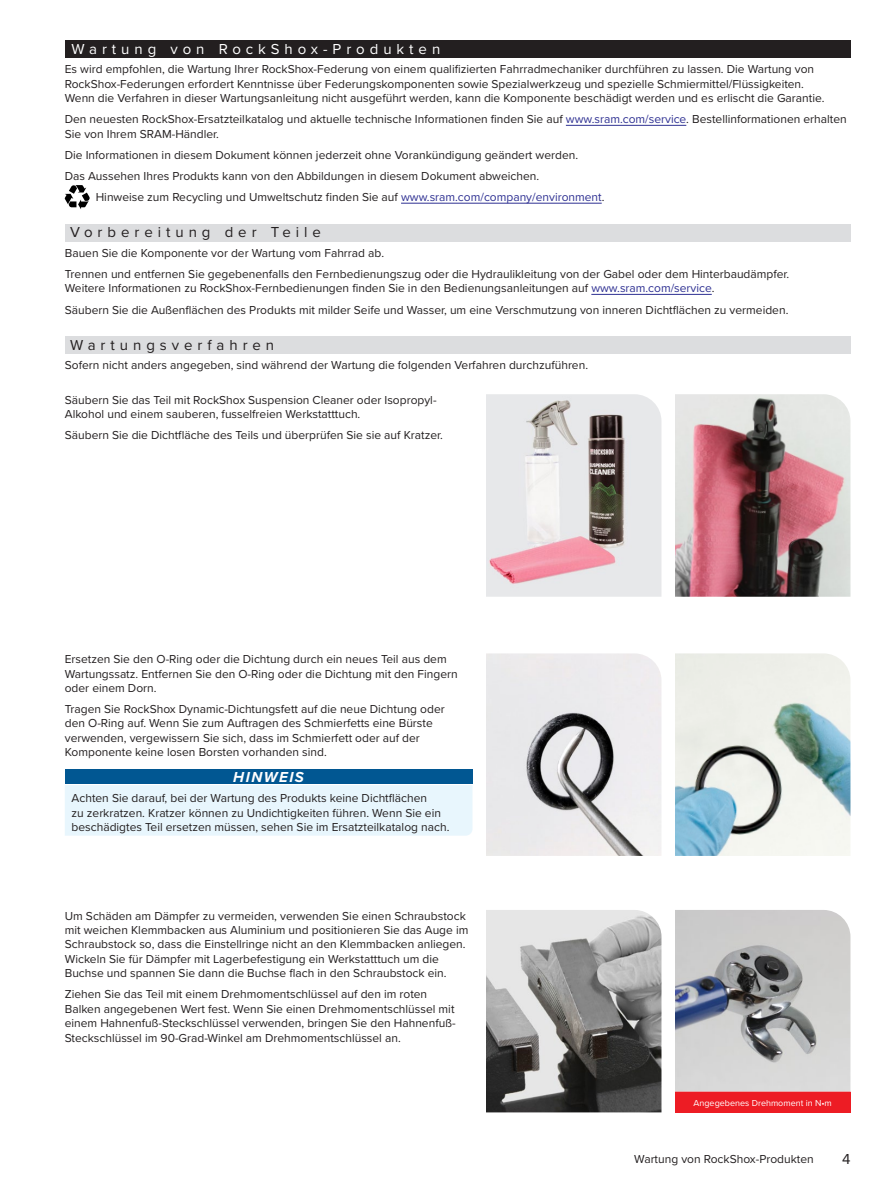
<style>
.page{position:relative;width:891px;height:1188px;background:#fff}
.page>*{position:absolute;margin:0;border:0;box-sizing:border-box;transform-origin:0 0}
.Section_Title_-_Grey__TOC_Level_2{font:15px "Proxima Nova";letter-spacing:.33em;color:#231f20}
.Section_Title_-_Black__TOC_Level_1{font:15px "Proxima Nova";letter-spacing:.33em;color:#fff}
.Signal_Word_no_left_indent-_NOTICE{font:italic 700 15px "Proxima Nova";letter-spacing:.1em;color:#fff}
.Normal_Text_-_Full_Width{font:12px/14.4px "Proxima Nova";color:#231f20}
.Normal_Text_-_Right_Indent_3_5{font:12px/14.4px "Proxima Nova";color:#231f20}
.Signal_Word_Text_-_NOTICE_Blue_Shaded_no{font:12px/14.4px "Proxima Nova";color:#231f20}
.Picture_Caption_center{font:9px "Proxima Nova";color:#fff}
.s1{color:#2e3092}
</style>
<div class="page">
<div style="left:65px;top:40px;width:785px;height:18px;background:#231f20"></div>
<hr style="left:566px;top:125px;width:120px;height:1px;background:#2e3092">
<hr style="left:401px;top:203px;width:201px;height:1px;background:#2e3092">
<div style="left:65px;top:224px;width:785px;height:17px;background:#dcdddf"></div>
<hr style="left:591px;top:294px;width:121px;height:1px;background:#2e3092">
<div style="left:65px;top:336px;width:785px;height:17px;background:#dcdddf"></div>
<div style="left:65px;top:769px;width:407px;height:15px;background:#015792"></div>
<div style="left:65px;top:785px;width:407px;height:51px;background:#e8f6fd"></div>
<svg style="left:65px;top:185px;width:25px;height:24px"></svg>
<img style="left:486px;top:394px;width:176px;height:203px">
<img style="left:675px;top:394px;width:175px;height:203px">
<img style="left:486px;top:653px;width:175px;height:203px">
<img style="left:675px;top:653px;width:175px;height:203px">
<div style="left:675px;top:1092px;width:175px;height:20px;background:#ed1c24"></div>
<hr style="left:675px;top:1091px;width:175px;height:2px;background:#ed1c24">
<img style="left:486px;top:910px;width:176px;height:202px">
<img style="left:675px;top:910px;width:175px;height:181px">
<p class="Section_Title_-_Black__TOC_Level_1" style="left:72px;top:38px;width:370px">Wartung von RockShox-Produkten</p>
<p class="Normal_Text_-_Full_Width" style="left:65px;top:62px;width:761px">Es wird empfohlen, die Wartung Ihrer RockShox-Federung von einem qualifizierten Fahrradmechaniker durchführen zu lassen. Die Wartung von<br>RockShox-Federungen erfordert Kenntnisse über Federungskomponenten sowie Spezialwerkzeug und spezielle Schmiermittel/Flüssigkeiten.<br>Wenn die Verfahren in dieser Wartungsanleitung nicht ausgeführt werden, kann die Komponente beschädigt werden und es erlischt die Garantie.</p>
<p class="Normal_Text_-_Full_Width" style="left:65px;top:112px;width:783px">Den neuesten RockShox-Ersatzteilkatalog und aktuelle technische Informationen finden Sie auf <span class="s1">www.sram.com/service</span>. Bestellinformationen erhalten<br>Sie von Ihrem SRAM-Händler.</p>
<p class="Normal_Text_-_Full_Width" style="left:65px;top:147px;width:515px">Die Informationen in diesem Dokument können jederzeit ohne Vorankündigung geändert werden.</p>
<p class="Normal_Text_-_Full_Width" style="left:65px;top:168px;width:476px">Das Aussehen Ihres Produkts kann von den Abbildungen in diesem Dokument abweichen.</p>
<p class="Normal_Text_-_Full_Width" style="left:96px;top:190px;width:510px">Hinweise zum Recycling und Umweltschutz finden Sie auf <span class="s1">www.sram.com/company/environment</span>.</p>
<p class="Section_Title_-_Grey__TOC_Level_2" style="left:70px;top:221px;width:252px">Vorbereitung der Teile</p>
<p class="Normal_Text_-_Full_Width" style="left:65px;top:245px;width:321px">Bauen Sie die Komponente vor der Wartung vom Fahrrad ab.</p>
<p class="Normal_Text_-_Full_Width" style="left:65px;top:266px;width:726px">Trennen und entfernen Sie gegebenenfalls den Fernbedienungszug oder die Hydraulikleitung von der Gabel oder dem Hinterbaudämpfer.<br>Weitere Informationen zu RockShox-Fernbedienungen finden Sie in den Bedienungsanleitungen auf <span class="s1">www.sram.com/service</span>.</p>
<p class="Normal_Text_-_Full_Width" style="left:65px;top:302px;width:725px">Säubern Sie die Außenflächen des Produkts mit milder Seife und Wasser, um eine Verschmutzung von inneren Dichtflächen zu vermeiden.</p>
<p class="Section_Title_-_Grey__TOC_Level_2" style="left:70px;top:333px;width:206px">Wartungsverfahren</p>
<p class="Normal_Text_-_Full_Width" style="left:65px;top:358px;width:525px">Sofern nicht anders angegeben, sind während der Wartung die folgenden Verfahren durchzuführen.</p>
<p class="Normal_Text_-_Right_Indent_3_5" style="left:65px;top:392px;width:373px">Säubern Sie das Teil mit RockShox Suspension Cleaner oder Isopropyl-<br>Alkohol und einem sauberen, fusselfreien Werkstatttuch.</p>
<p class="Normal_Text_-_Right_Indent_3_5" style="left:65px;top:428px;width:380px">Säubern Sie die Dichtfläche des Teils und überprüfen Sie sie auf Kratzer.</p>
<p class="Normal_Text_-_Right_Indent_3_5" style="left:65px;top:651px;width:394px">Ersetzen Sie den O-Ring oder die Dichtung durch ein neues Teil aus dem<br>Wartungssatz. Entfernen Sie den O-Ring oder die Dichtung mit den Fingern oder einem Dorn.</p>
<p class="Normal_Text_-_Right_Indent_3_5" style="left:65px;top:701px;width:381px">Tragen Sie RockShox Dynamic-Dichtungsfett auf die neue Dichtung oder den O-Ring auf. Wenn Sie zum Auftragen des Schmierfetts eine Bürste verwenden, vergewissern Sie sich, dass im Schmierfett oder auf der Komponente keine losen Borsten vorhanden sind.</p>
<p class="Signal_Word_no_left_indent-_NOTICE" style="left:233px;top:766px;width:72px">HINWEIS</p>
<p class="Signal_Word_Text_-_NOTICE_Blue_Shaded_no" style="left:72px;top:790px;width:379px">Achten Sie darauf, bei der Wartung des Produkts keine Dichtflächen<br>zu zerkratzen. Kratzer können zu Undichtigkeiten führen. Wenn Sie ein beschädigtes Teil ersetzen müssen, sehen Sie im Ersatzteilkatalog nach.</p>
<p class="Normal_Text_-_Right_Indent_3_5" style="left:65px;top:908px;width:405px">Um Schäden am Dämpfer zu vermeiden, verwenden Sie einen Schraubstock mit weichen Klemmbacken aus Aluminium und positionieren Sie das Auge im Schraubstock so, dass die Einstellringe nicht an den Klemmbacken anliegen.<br>Wickeln Sie für Dämpfer mit Lagerbefestigung ein Werkstatttuch um die Buchse und spannen Sie dann die Buchse flach in den Schraubstock ein.</p>
<p class="Normal_Text_-_Right_Indent_3_5" style="left:65px;top:987px;width:392px">Ziehen Sie das Teil mit einem Drehmomentschlüssel auf den im roten Balken angegebenen Wert fest. Wenn Sie einen Drehmomentschlüssel mit einem Hahnenfuß-Steckschlüssel verwenden, bringen Sie den Hahnenfuß-Steckschlüssel im 90-Grad-Winkel am Drehmomentschlüssel an.</p>
<p class="Picture_Caption_center" style="left:694px;top:1097px;width:140px">Angegebenes Drehmoment in N•m</p>
<p class="Normal_Text_-_Full_Width" style="left:634px;top:1151px;width:181px">Wartung von RockShox-Produkten</p>
<p class="Section_Title_-_Grey__TOC_Level_2" style="left:842px;top:1148px;width:10px">4</p>
</div>
